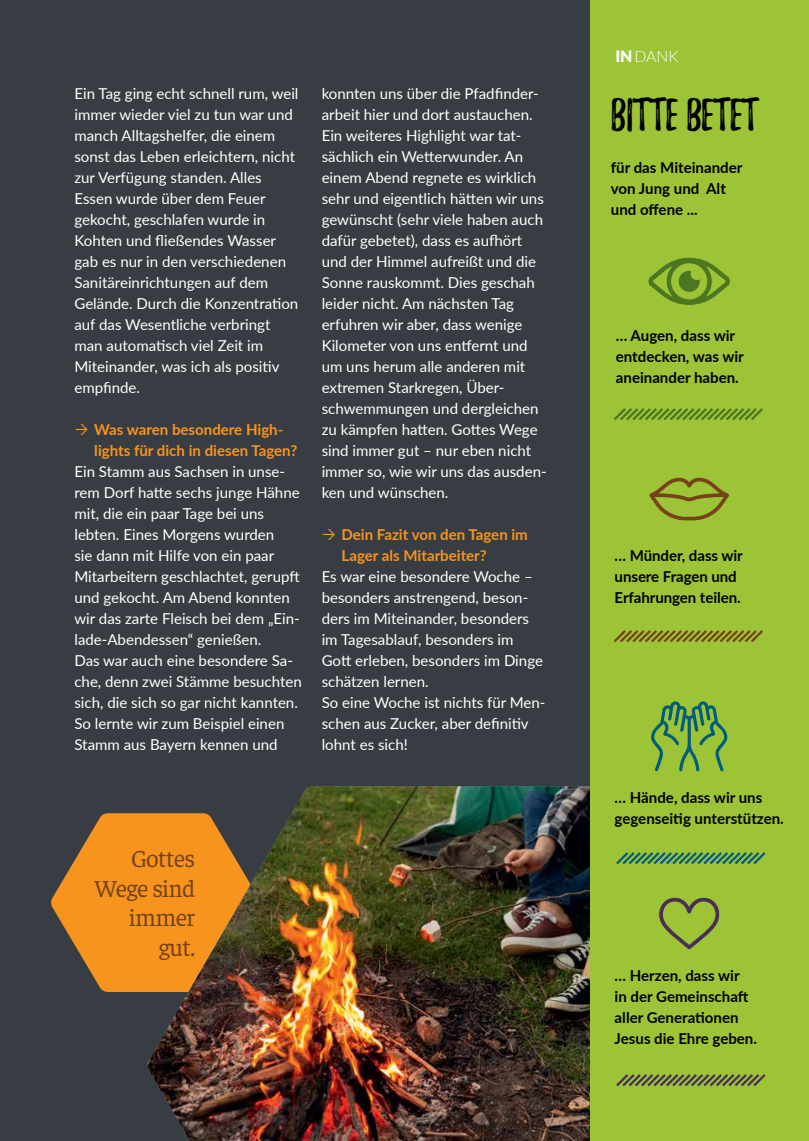
<style>
.page{position:relative;width:809px;height:1141px;background:#373d42}
.page>*{position:absolute;margin:0;border:0;box-sizing:border-box;transform-origin:0 0}
.t1{font:40.25px "Playlist Caps";letter-spacing:-.01em;color:#000}
.t2{font:24.5px/29.8px "Faustina";letter-spacing:-.015em;color:#754318;text-align:right}
.t3{font:300 15.75px "Lato";color:#fff}
.t4{font:15.05px/21px "Lato";color:#fff}
.t5{font:700 15.05px/21px "Lato";color:#000}
.t6{font:700 15.05px/21px "Lato";color:#f7941e}
.s1{font-weight:900}
</style>
<div class="page">
<svg style="left:51px;top:813px;width:96px;height:179px;fill:#f7941e"></svg>
<img style="left:147px;top:786px;width:443px;height:355px">
<div style="left:590px;top:0;width:219px;height:1141px;background:#9dc436"></div>
<svg style="left:616px;top:1074px;width:150px;height:13px"></svg>
<svg style="left:616px;top:852px;width:150px;height:13px"></svg>
<svg style="left:613px;top:630px;width:150px;height:13px"></svg>
<svg style="left:614px;top:408px;width:149px;height:13px"></svg>
<svg style="left:648px;top:258px;width:82px;height:47px"></svg>
<svg style="left:651px;top:701px;width:76px;height:70px"></svg>
<svg style="left:649px;top:477px;width:80px;height:44px"></svg>
<svg style="left:659px;top:897px;width:61px;height:53px"></svg>
<p class="t4" style="left:74px;top:83px;width:225px">Ein Tag ging echt schnell rum, weil immer wieder viel zu tun war und manch Alltagshelfer, die einem sonst das Leben erleichtern, nicht zur Verfügung standen. Alles<br>Essen wurde über dem Feuer gekocht, geschlafen wurde in<br>Kohten und fließendes Wasser gab es nur in den verschiedenen<br>Sanitäreinrichtungen auf dem<br>Gelände. Durch die Konzentration auf das Wesentliche verbringt man automatisch viel Zeit im<br>Miteinander, was ich als positiv empfinde.</p>
<p class="t6" style="left:94px;top:419px;width:204px">Was waren besondere High&shy;lights für dich in diesen Tagen?</p>
<p class="t4" style="left:74px;top:461px;width:229px">Ein Stamm aus Sachsen in unse&shy;rem Dorf hatte sechs junge Hähne mit, die ein paar Tage bei uns lebten. Eines Morgens wurden<br>sie dann mit Hilfe von ein paar<br>Mitarbeitern geschlachtet, gerupft und gekocht. Am Abend konnten wir das zarte Fleisch bei dem „Ein&shy;lade-Abendessen“ genießen.<br>Das war auch eine besondere Sa&shy;che, denn zwei Stämme besuchten sich, die sich so gar nicht kannten.<br>So lernte wir zum Beispiel einen<br>Stamm aus Bayern kennen und</p>
<p class="t4" style="left:322px;top:83px;width:226px">konnten uns über die Pfadfinder&shy;arbeit hier und dort austauchen.<br>Ein weiteres Highlight war tat&shy;sächlich ein Wetterwunder. An einem Abend regnete es wirklich sehr und eigentlich hätten wir uns gewünscht (sehr viele haben auch dafür gebetet), dass es aufhört und der Himmel aufreißt und die<br>Sonne rauskommt. Dies geschah leider nicht. Am nächsten Tag erfuhren wir aber, dass wenige<br>Kilometer von uns entfernt und um uns herum alle anderen mit extremen Starkregen, Über&shy;schwemmungen und dergleichen zu kämpfen hatten. Gottes Wege sind immer gut – nur eben nicht immer so, wie wir uns das ausden&shy;ken und wünschen.</p>
<p class="t6" style="left:341px;top:524px;width:188px">Dein Fazit von den Tagen im<br>Lager als Mitarbeiter?</p>
<p class="t4" style="left:322px;top:566px;width:225px">Es war eine besondere Woche – besonders anstrengend, beson&shy;ders im Miteinander, besonders im Tagesablauf, besonders im<br>Gott erleben, besonders im Dinge schätzen lernen.<br>So eine Woche ist nichts für Men&shy;schen aus Zucker, aber definitiv lohnt es sich!</p>
<h2 class="t2" style="left:95px;top:842px;width:102px">Gottes<br>Wege sind immer gut.</h2>
<p class="t3" style="left:615px;top:46px;width:65px"><span class="s1">IN</span>DANK</p>
<h1 class="t1" style="left:611px;top:97px;width:149px">BITTE BETET</h1>
<p class="t5" style="left:611px;top:156px;width:133px">für das Miteinander von Jung und Alt und offene ...</p>
<p class="t5" style="left:616px;top:324px;width:129px">… Augen, dass wir entdecken, was wir aneinander haben.</p>
<p class="t5" style="left:614px;top:545px;width:130px">… Münder, dass wir unsere Fragen und<br>Erfahrungen teilen.</p>
<p class="t5" style="left:614px;top:786px;width:171px">… Hände, dass wir uns gegenseitig unterstützen.</p>
<p class="t5" style="left:614px;top:965px;width:144px">… Herzen, dass wir<br>in der Gemeinschaft aller Generationen<br>Jesus die Ehre geben.</p>
</div>
